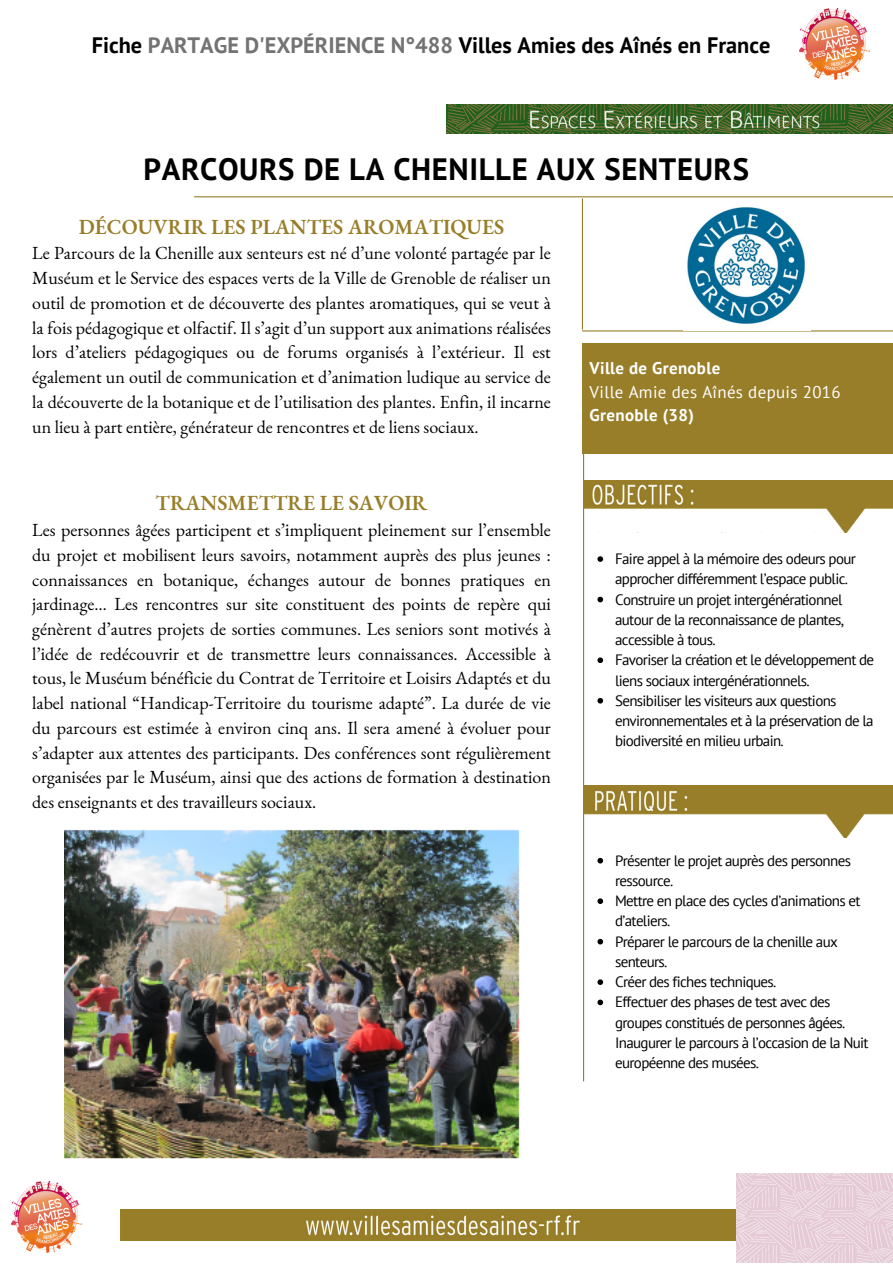
<style>
.page{position:relative;width:893px;height:1264px;background:#fff}
.page>*{position:absolute;margin:0;border:0;box-sizing:border-box;transform-origin:0 0}
.t1{font:700 30.75px "PT Sans";letter-spacing:.02em;color:#000}
.t2{font:700 22.35px "PT Sans";color:#000}
.t3{font:600 21px "EB Garamond";color:#987e28}
.t4{font:18px/24.8px "EB Garamond";color:#000;text-align:justify}
.t5{font:700 16.95px "PT Sans";letter-spacing:.02em;color:#fff}
.t6{font:16.95px "PT Sans";letter-spacing:.02em;color:#fff}
.t7{font:15px/20.2px "PT Sans";letter-spacing:-.045em;color:#000}
.s1{color:#737373}
</style>
<div class="page">
<hr style="left:583px;top:416px;width:1px;height:664px;background:#987e28">
<img style="left:120px;top:1209px;width:616px;height:31px">
<img style="left:736px;top:1173px;width:156px;height:89px">
<img style="left:584px;top:786px;width:308px;height:51px">
<img style="left:584px;top:480px;width:308px;height:52px">
<div style="left:582px;top:343px;width:310px;height:111px;background:#987e28"></div>
<hr style="left:194px;top:196px;width:698px;height:1px;background:#987e28">
<hr style="left:582px;top:199px;width:1px;height:130px;background:#987e28">
<hr style="left:582px;top:330px;width:310px;height:1px;background:#987e28">
<img style="left:12px;top:1181px;width:69px;height:71px">
<img style="left:447px;top:104px;width:445px;height:29px">
<img style="left:799px;top:9px;width:70px;height:70px">
<img style="left:687px;top:207px;width:118px;height:117px">
<img style="left:65px;top:829px;width:455px;height:330px">
<svg style="left:597px;top:556px;width:6px;height:6px"></svg>
<svg style="left:597px;top:596px;width:6px;height:6px"></svg>
<svg style="left:597px;top:657px;width:6px;height:6px"></svg>
<svg style="left:597px;top:698px;width:6px;height:5px"></svg>
<svg style="left:597px;top:857px;width:6px;height:6px"></svg>
<svg style="left:597px;top:898px;width:6px;height:6px"></svg>
<svg style="left:597px;top:938px;width:6px;height:6px"></svg>
<svg style="left:597px;top:979px;width:6px;height:5px"></svg>
<svg style="left:597px;top:999px;width:6px;height:6px"></svg>
<p class="t2" style="left:92px;top:31px;width:680px">Fiche <span class="s1">PARTAGE D'EXPÉRIENCE N°488</span> Villes Amies des Aînés en France</p>
<p class="t1" style="left:143px;top:148px;width:607px">PARCOURS DE LA CHENILLE AUX SENTEURS</p>
<p class="t3" style="left:79px;top:212px;width:427px">DÉCOUVRIR LES PLANTES AROMATIQUES</p>
<p class="t4" style="left:32px;top:241px;width:520px">Le Parcours de la Chenille aux senteurs est né d’une volonté partagée par le Muséum et le Service des espaces verts de la Ville de Grenoble de réaliser un outil de promotion et de découverte des plantes aromatiques, qui se veut à la fois pédagogique et olfactif. Il s’agit d’un support aux animations réalisées lors d’ateliers pédagogiques ou de forums organisés à l’extérieur. Il est également un outil de communication et d’animation ludique au service de la découverte de la botanique et de l’utilisation des plantes. Enfin, il incarne un lieu à part entière, générateur de rencontres et de liens sociaux.</p>
<p class="t3" style="left:156px;top:489px;width:273px">TRANSMETTRE LE SAVOIR</p>
<p class="t4" style="left:32px;top:517px;width:520px">Les personnes âgées participent et s’impliquent pleinement sur l’ensemble du projet et mobilisent leurs savoirs, notamment auprès des plus jeunes : connaissances en botanique, échanges autour de bonnes pratiques en jardinage… Les rencontres sur site constituent des points de repère qui génèrent d’autres projets de sorties communes. Les seniors sont motivés à l’idée de redécouvrir et de transmettre leurs connaissances. Accessible à tous, le Muséum bénéficie du Contrat de Territoire et Loisirs Adaptés et du label national “Handicap-Territoire du tourisme adapté”. La durée de vie du parcours est estimée à environ cinq ans. Il sera amené à évoluer pour s’adapter aux attentes des participants. Des conférences sont régulièrement organisées par le Muséum, ainsi que des actions de formation à destination des enseignants et des travailleurs sociaux.</p>
<p class="t5" style="left:589px;top:357px;width:132px">Ville de Grenoble</p>
<p class="t6" style="left:589px;top:380px;width:252px">Ville Amie des Aînés depuis 2016</p>
<p class="t5" style="left:589px;top:404px;width:106px">Grenoble (38)</p>
<p class="t7" style="left:615px;top:548px;width:242px">Faire appel à la mémoire des odeurs pour approcher différemment l’espace public.</p>
<p class="t7" style="left:615px;top:589px;width:230px;text-align:justify">Construire un projet intergénérationnel autour de la reconnaissance de plantes, accessible à tous.</p>
<p class="t7" style="left:615px;top:649px;width:260px">Favoriser la création et le développement de liens sociaux intergénérationnels.</p>
<p class="t7" style="left:615px;top:690px;width:260px">Sensibiliser les visiteurs aux questions environnementales et à la préservation de la biodiversité en milieu urbain.</p>
<p class="t7" style="left:615px;top:850px;width:237px">Présenter le projet auprès des personnes ressource.</p>
<p class="t7" style="left:615px;top:890px;width:247px">Mettre en place des cycles d’animations et d’ateliers.</p>
<p class="t7" style="left:615px;top:931px;width:224px">Préparer le parcours de la chenille aux senteurs.</p>
<p class="t7" style="left:615px;top:971px;width:163px">Créer des fiches techniques.</p>
<p class="t7" style="left:615px;top:991px;width:255px">Effectuer des phases de test avec des groupes constitués de personnes âgées.<br>Inaugurer le parcours à l’occasion de la Nuit européenne des musées.</p>
</div>
